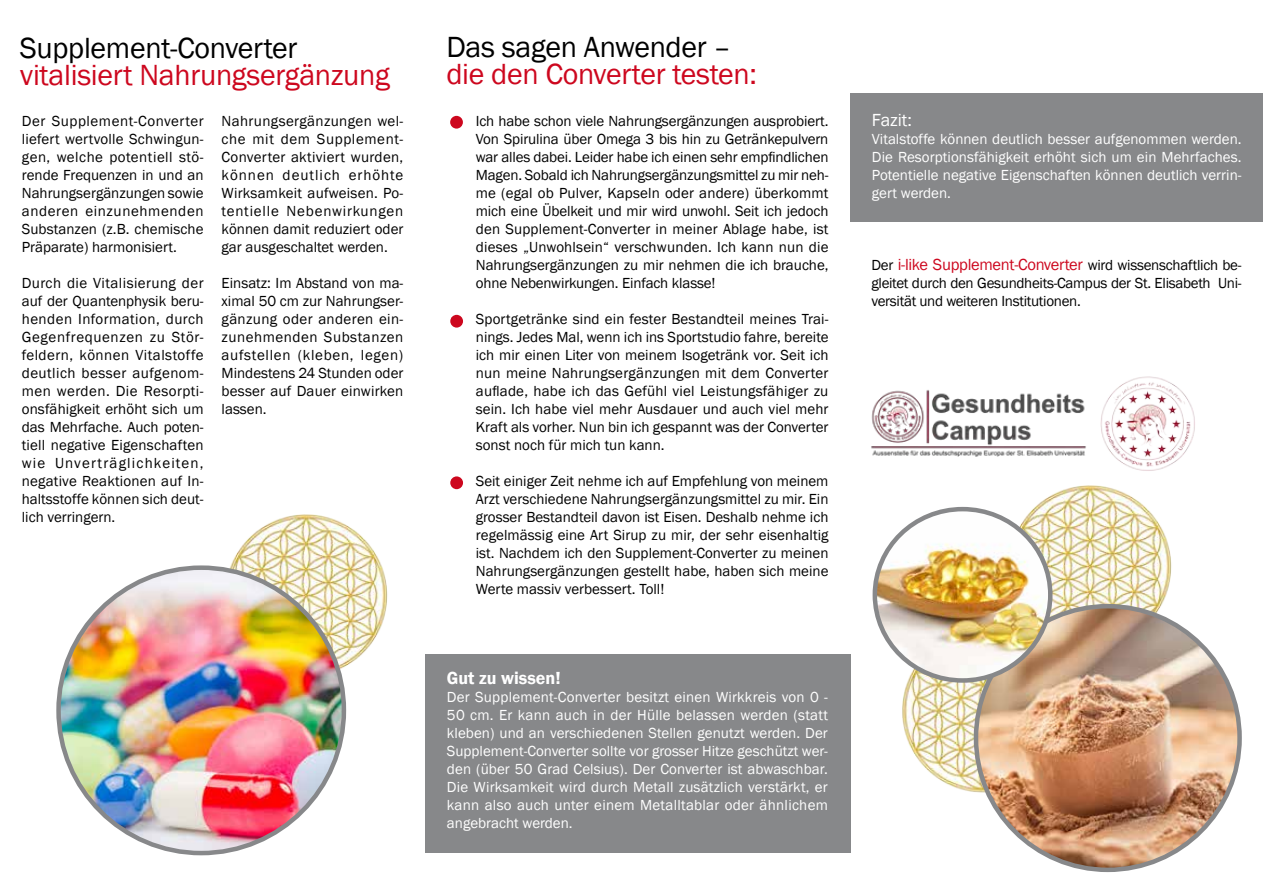
<style>
.page{position:relative;width:1263px;height:893px;background:#fff}
.page>*{position:absolute;margin:0;border:0;box-sizing:border-box;transform-origin:0 0}
.t1{font:30px "Franklin Gothic";letter-spacing:-.01em;color:#cd071e}
.t2{font:30px "Franklin Gothic";letter-spacing:-.01em;color:#000}
.t3{font:600 18px "Franklin Gothic";color:#fff}
.t4{font:18px "Franklin Gothic";color:#fff}
.t5{font:15px/18px "Franklin Gothic";color:#000;text-align:justify}
.t6{font:15px/18px "Franklin Gothic";color:#fff;text-align:justify}
.s1{font-size:16.5px;color:#cd071e}
</style>
<div class="page">
<div style="left:425px;top:654px;width:426px;height:199px;background:#87888a"></div>
<div style="left:850px;top:94px;width:413px;height:128px;background:#87888a"></div>
<img style="left:902px;top:680px;width:92px;height:126px">
<img style="left:1033px;top:485px;width:152px;height:145px">
<img style="left:230px;top:514px;width:158px;height:175px">
<img style="left:976px;top:606px;width:263px;height:264px;border-radius:130px">
<img style="left:877px;top:509px;width:173px;height:171px">
<div style="left:872px;top:507px;width:180px;height:176px;border:4px solid #87888a;border-radius:50%"></div>
<img style="left:60px;top:568px;width:284px;height:283px">
<img style="left:1100px;top:376px;width:95px;height:95px">
<img style="left:871px;top:390px;width:215px;height:67px">
<div style="left:450px;top:116px;width:13px;height:13px;background:#cd071e;border-radius:50%"></div>
<div style="left:450px;top:476px;width:13px;height:13px;background:#cd071e;border-radius:50%"></div>
<div style="left:450px;top:315px;width:13px;height:13px;background:#cd071e;border-radius:50%"></div>
<h1 class="t2" style="left:20px;top:30px;width:279px">Supplement-Converter</h1>
<h1 class="t1" style="left:20px;top:57px;width:371px">vitalisiert Nahrungsergänzung</h1>
<p class="t5" style="left:22px;top:112px;width:183px">Der Supplement-Converter liefert wertvolle Schwingun&shy;gen, welche potentiell stö&shy;rende Frequenzen in und an Nahrungsergänzungen sowie anderen einzunehmenden Substanzen (z.B. chemische Präparate) harmonisiert.</p>
<p class="t5" style="left:22px;top:274px;width:183px">Durch die Vitalisierung der auf der Quantenphysik beru&shy;henden Information, durch Gegenfrequenzen zu Stör&shy;feldern, können Vitalstoffe deutlich besser aufgenom&shy;men werden. Die Resorpti&shy;onsfähigkeit erhöht sich um das Mehrfache. Auch poten&shy;tiell negative Eigenschaften wie Unverträglichkeiten, negative Reaktionen auf In&shy;haltsstoffe können sich deut&shy;lich verringern.</p>
<p class="t5" style="left:222px;top:112px;width:183px">Nahrungsergänzungen wel&shy;che mit dem Supplement-Converter aktiviert wurden, können deutlich erhöhte Wirksamkeit aufweisen. Po&shy;tentielle Nebenwirkungen können damit reduziert oder gar ausgeschaltet werden.</p>
<p class="t5" style="left:222px;top:274px;width:183px">Einsatz: Im Abstand von ma&shy;ximal 50 cm zur Nahrungser&shy;gänzung oder anderen ein&shy;zunehmenden Substanzen aufstellen (kleben, legen)<br>Mindestens 24 Stunden oder besser auf Dauer einwirken lassen.</p>
<h1 class="t2" style="left:446px;top:29px;width:286px">Das sagen Anwender –</h1>
<h1 class="t1" style="left:446px;top:56px;width:312px">die den Converter testen:</h1>
<p class="t5" style="left:476px;top:112px;width:354px;text-indent:-27px">• Ich habe schon viele Nahrungsergänzungen ausprobiert.<br>Von Spirulina über Omega 3 bis hin zu Getränkepulvern war alles dabei. Leider habe ich einen sehr empfindlichen Magen. Sobald ich Nahrungsergänzungsmittel zu mir neh&shy;me (egal ob Pulver, Kapseln oder andere) überkommt mich eine Übelkeit und mir wird unwohl. Seit ich jedoch den Supplement-Converter in meiner Ablage habe, ist dieses „Unwohlsein“ verschwunden. Ich kann nun die Nahrungsergänzungen zu mir nehmen die ich brauche, ohne Nebenwirkungen. Einfach klasse!</p>
<p class="t5" style="left:476px;top:310px;width:354px;text-indent:-27px">• Sportgetränke sind ein fester Bestandteil meines Trai&shy;nings. Jedes Mal, wenn ich ins Sportstudio fahre, bereite ich mir einen Liter von meinem Isogetränk vor. Seit ich nun meine Nahrungsergänzungen mit dem Converter auflade, habe ich das Gefühl viel Leistungsfähiger zu sein. Ich habe viel mehr Ausdauer und auch viel mehr Kraft als vorher. Nun bin ich gespannt was der Converter sonst noch für mich tun kann.</p>
<p class="t5" style="left:476px;top:472px;width:354px;text-indent:-27px">• Seit einiger Zeit nehme ich auf Empfehlung von meinem Arzt verschiedene Nahrungsergänzungsmittel zu mir. Ein grosser Bestandteil davon ist Eisen. Deshalb nehme ich regelmässig eine Art Sirup zu mir, der sehr eisenhaltig ist. Nachdem ich den Supplement-Converter zu meinen Nahrungsergänzungen gestellt habe, haben sich meine Werte massiv verbessert. Toll!</p>
<p class="t3" style="left:447px;top:667px;width:115px">Gut zu wissen!</p>
<p class="t6" style="left:447px;top:688px;width:382px">Der Supplement-Converter besitzt einen Wirkkreis von 0 - 50 cm. Er kann auch in der Hülle belassen werden (statt kleben) und an verschiedenen Stellen genutzt werden. Der Supplement-Converter sollte vor grosser Hitze geschützt wer&shy;den (über 50 Grad Celsius). Der Converter ist abwaschbar.<br>Die Wirksamkeit wird durch Metall zusätzlich verstärkt, er kann also auch unter einem Metalltablar oder ähnlichem angebracht werden.</p>
<p class="t4" style="left:872px;top:109px;width:42px">Fazit:</p>
<p class="t6" style="left:872px;top:130px;width:371px">Vitalstoffe können deutlich besser aufgenommen werden.<br>Die Resorptionsfähigkeit erhöht sich um ein Mehrfaches.<br>Potentielle negative Eigenschaften können deutlich verrin&shy;gert werden.</p>
<p class="t5" style="left:871px;top:256px;width:372px">Der <span class="s1">i-like Supplement-Converter</span> wird wissenschaftlich be&shy;gleitet durch den Gesundheits-Campus der St. Elisabeth Uni&shy;versität und weiteren Institutionen.</p>
</div>
